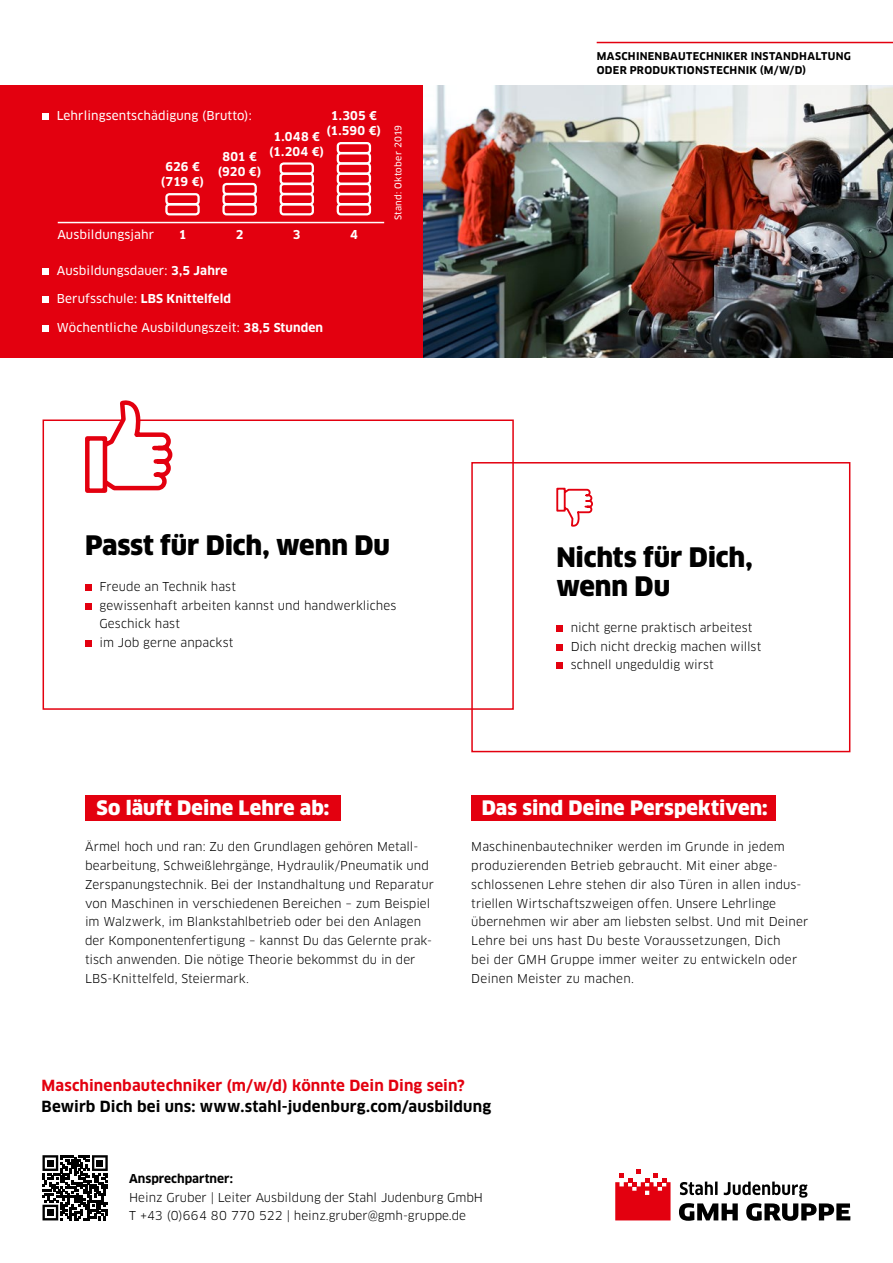
<style>
.page{position:relative;width:893px;height:1263px;background:#fff}
.page>*{position:absolute;margin:0;border:0;box-sizing:border-box;transform-origin:0 0}
.t1{font:900 26.25px/29.2px "Clan OT";letter-spacing:-.005em;color:#000}
.t2{font:900 19.5px "Clan OT";letter-spacing:.005em;color:#fff}
.t3{font:700 15px "Clan OT";letter-spacing:.01em;color:#000}
.t4{font:700 15px "Clan OT";letter-spacing:.01em;color:#e3000f}
.t5{font:12px/18.8px "Clan OT";letter-spacing:.005em;color:#000}
.t6{font:12px "Clan OT News";letter-spacing:.01em;color:#fff}
.t7{font:700 12px/15px "Clan OT";letter-spacing:.01em;color:#fff;text-align:center}
.t8{font:700 12px "Clan OT";color:#000}
.t9{font:700 10.5px/13.5px "Clan OT";letter-spacing:.025em;color:#000}
.t10{font:9px "Clan OT News";letter-spacing:.03em;color:#fff}
.s1{font-family:"Clan OT";font-weight:700}
.s2{font-family:"Clan OT News";font-weight:400}
</style>
<div class="page">
<div style="left:471px;top:462px;width:379px;height:290px;border:2px solid #e3000f"></div>
<div style="left:43px;top:419px;width:471px;height:291px;border:2px solid #e3000f"></div>
<svg style="left:83px;top:400px;width:92px;height:93px"></svg>
<svg style="left:556px;top:487px;width:37px;height:40px"></svg>
<img style="left:422px;top:85px;width:471px;height:273px">
<svg style="left:679px;top:1181px;width:171px;height:40px"></svg>
<svg style="left:615px;top:1169px;width:55px;height:51px"></svg>
<svg style="left:42px;top:1155px;width:66px;height:65px"></svg>
<div style="left:47px;top:1160px;width:7px;height:6px;background:#000"></div>
<div style="left:96px;top:1160px;width:7px;height:6px;background:#000"></div>
<div style="left:47px;top:1209px;width:7px;height:7px;background:#000"></div>
<div style="left:0;top:85px;width:422px;height:273px;background:#e3000f"></div>
<div style="left:43px;top:268px;width:6px;height:7px;background:#fff"></div>
<div style="left:43px;top:296px;width:6px;height:7px;background:#fff"></div>
<div style="left:43px;top:325px;width:6px;height:7px;background:#fff"></div>
<div style="left:85px;top:584px;width:7px;height:7px;background:#e3000f"></div>
<div style="left:85px;top:603px;width:7px;height:6px;background:#e3000f"></div>
<div style="left:85px;top:640px;width:7px;height:7px;background:#e3000f"></div>
<div style="left:556px;top:625px;width:7px;height:7px;background:#e3000f"></div>
<div style="left:556px;top:644px;width:7px;height:6px;background:#e3000f"></div>
<div style="left:556px;top:662px;width:7px;height:7px;background:#e3000f"></div>
<div style="left:471px;top:795px;width:305px;height:25px;background:#e3000f"></div>
<div style="left:43px;top:113px;width:6px;height:7px;background:#fff"></div>
<hr style="left:58px;top:222px;width:326px;height:1px;background:#fff">
<div style="left:165px;top:203px;width:35px;height:12px;border:2px solid #fff;border-radius:3px"></div>
<div style="left:165px;top:193px;width:35px;height:12px;border:2px solid #fff;border-radius:3px"></div>
<div style="left:222px;top:183px;width:35px;height:12px;border:2px solid #fff;border-radius:3px"></div>
<div style="left:222px;top:203px;width:35px;height:12px;border:2px solid #fff;border-radius:3px"></div>
<div style="left:222px;top:193px;width:35px;height:12px;border:2px solid #fff;border-radius:3px"></div>
<div style="left:280px;top:183px;width:34px;height:12px;border:2px solid #fff;border-radius:3px"></div>
<div style="left:280px;top:173px;width:34px;height:12px;border:2px solid #fff;border-radius:3px"></div>
<div style="left:280px;top:162px;width:34px;height:13px;border:2px solid #fff;border-radius:3px"></div>
<div style="left:280px;top:203px;width:34px;height:12px;border:2px solid #fff;border-radius:3px"></div>
<div style="left:280px;top:193px;width:34px;height:12px;border:2px solid #fff;border-radius:3px"></div>
<div style="left:337px;top:183px;width:34px;height:12px;border:2px solid #fff;border-radius:3px"></div>
<div style="left:337px;top:142px;width:34px;height:12px;border:2px solid #fff;border-radius:3px"></div>
<div style="left:337px;top:173px;width:34px;height:12px;border:2px solid #fff;border-radius:3px"></div>
<div style="left:337px;top:162px;width:34px;height:13px;border:2px solid #fff;border-radius:3px"></div>
<div style="left:337px;top:203px;width:34px;height:12px;border:2px solid #fff;border-radius:3px"></div>
<div style="left:337px;top:152px;width:34px;height:12px;border:2px solid #fff;border-radius:3px"></div>
<div style="left:337px;top:193px;width:34px;height:12px;border:2px solid #fff;border-radius:3px"></div>
<hr style="left:597px;top:42px;width:296px;height:1px;background:#e3000f">
<div style="left:85px;top:795px;width:256px;height:25px;background:#e3000f"></div>
<p class="t6" style="left:57px;top:109px;width:197px">Lehrlingsentschädigung (Brutto):</p>
<p class="t7" style="left:161px;top:159px;width:45px">626 € (719 €)</p>
<p class="t7" style="left:218px;top:149px;width:45px">801 € (920 €)</p>
<p class="t7" style="left:327px;top:108px;width:56px">1.305 € (1.590 €)</p>
<p class="t7" style="left:269px;top:129px;width:56px">1.048 € (1.204 €)</p>
<p class="t6" style="left:57px;top:227px;width:98px">Ausbildungsjahr</p>
<p class="t7" style="left:179px;top:227px;width:9px">1</p>
<p class="t7" style="left:236px;top:227px;width:9px">2</p>
<p class="t7" style="left:293px;top:227px;width:9px">3</p>
<p class="t7" style="left:350px;top:227px;width:9px">4</p>
<p class="t6" style="left:57px;top:263px;width:172px">Ausbildungsdauer: <span class="s1">3,5 Jahre</span></p>
<p class="t7" style="left:57px;top:291px;width:176px"><span class="s2">Berufsschule:</span> LBS Knittelfeld</p>
<p class="t6" style="left:57px;top:320px;width:268px">Wöchentliche Ausbildungszeit: <span class="s1">38,5 Stunden</span></p>
<p class="t10" style="left:393px;top:220px;width:97px;rotate:-90deg">Stand: Oktober 2019</p>
<h1 class="t1" style="left:85px;top:531px;width:306px">Passt für Dich, wenn Du</h1>
<p class="t5" style="left:100px;top:577px;width:298px">Freude an Technik hast<br>gewissenhaft arbeiten kannst und handwerkliches<br>Geschick hast<br>im Job gerne anpackst</p>
<h2 class="t2" style="left:97px;top:796px;width:234px">So läuft Deine Lehre ab:</h2>
<p class="t9" style="left:597px;top:50px;width:256px">MASCHINENBAUTECHNIKER INSTANDHALTUNG<br>ODER PRODUKTIONSTECHNIK (M/W/D)</p>
<h1 class="t1" style="left:556px;top:542px;width:198px">Nichts für Dich, wenn Du</h1>
<p class="t5" style="left:571px;top:618px;width:192px">nicht gerne praktisch arbeitest<br>Dich nicht dreckig machen willst schnell ungeduldig wirst</p>
<h2 class="t2" style="left:482px;top:796px;width:288px">Das sind Deine Perspektiven:</h2>
<p class="t5" style="left:85px;top:837px;width:350px">Ärmel hoch und ran: Zu den Grundlagen gehören Metall&shy;bearbeitung, Schweißlehrgänge, Hydraulik/Pneumatik und Zerspanungstechnik. Bei der Instandhaltung und Reparatur von Maschinen in verschiedenen Bereichen – zum Beispiel im Walzwerk, im Blankstahlbetrieb oder bei den Anlagen der Komponentenfertigung – kannst Du das Gelernte prak&shy;tisch anwenden. Die nötige Theorie bekommst du in der LBS-Knittelfeld, Steiermark.</p>
<p class="t5" style="left:471px;top:837px;width:339px">Maschinenbautechniker werden im Grunde in jedem produzierenden Betrieb gebraucht. Mit einer abge&shy;schlossenen Lehre stehen dir also Türen in allen indus&shy;triellen Wirtschaftszweigen offen. Unsere Lehrlinge übernehmen wir aber am liebsten selbst. Und mit Deiner Lehre bei uns hast Du beste Voraussetzungen, Dich<br>bei der GMH Gruppe immer weiter zu entwickeln oder Deinen Meister zu machen.</p>
<p class="t4" style="left:41px;top:1077px;width:425px">Maschinenbautechniker (m/w/d) könnte Dein Ding sein?</p>
<p class="t3" style="left:41px;top:1098px;width:451px">Bewirb Dich bei uns: www.stahl-judenburg.com/ausbildung</p>
<p class="t8" style="left:129px;top:1171px;width:105px">Ansprechpartner:</p>
<p class="t5" style="left:129px;top:1188px;width:356px">Heinz Gruber | Leiter Ausbildung der Stahl Judenburg GmbH<br>T +43 (0)664 80 770 522 | heinz.gruber@gmh-gruppe.de</p>
</div>
